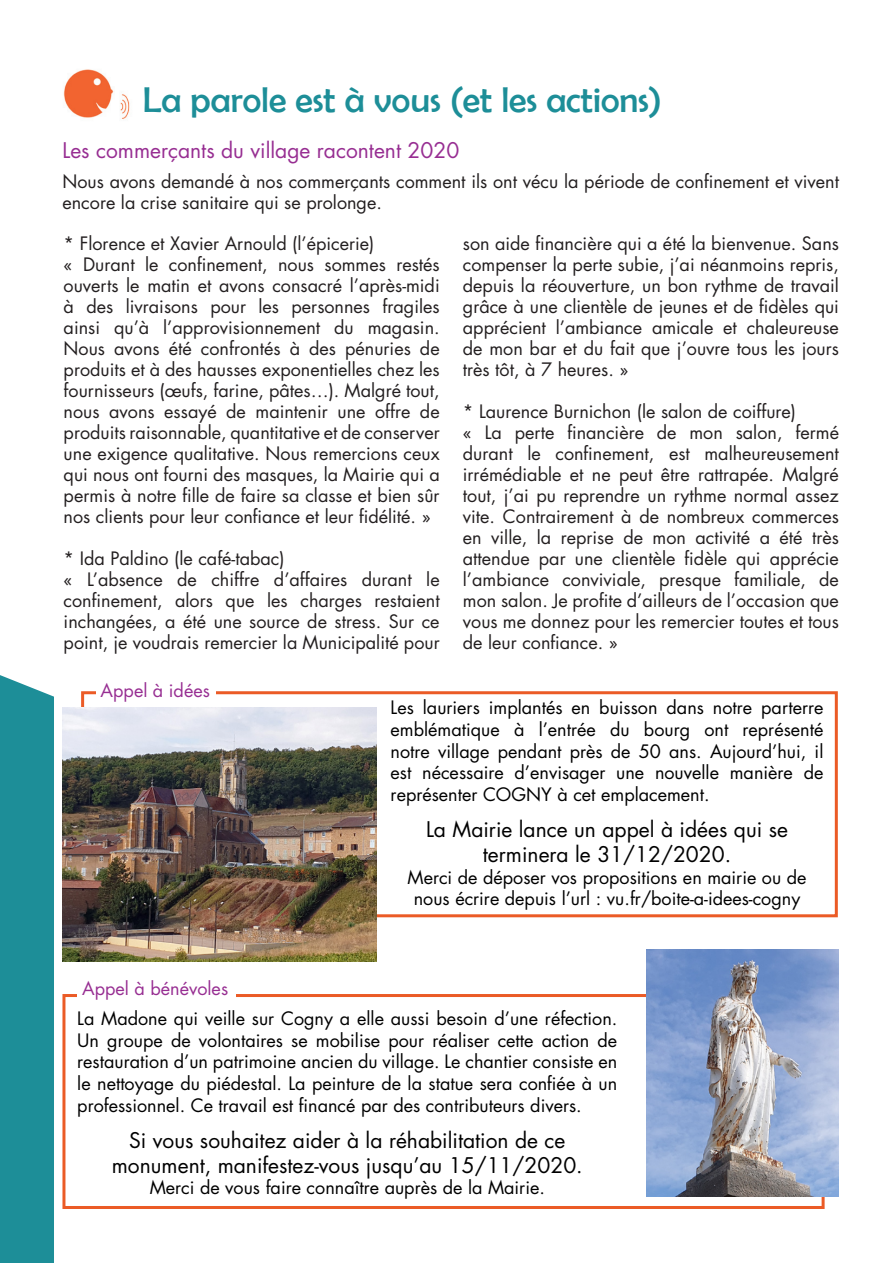
<style>
.page{position:relative;width:893px;height:1263px;background:#fff}
.page>*{position:absolute;margin:0;border:0;box-sizing:border-box;transform-origin:0 0}
.t1{font:36px "Berlin Sans FB";color:#1d8e98}
.t2{font:21px/25.2px "Futura Std";color:#000;text-align:center}
.t3{font:21px "Futura Std";color:#972e92}
.t4{font:18px/21px "Futura Std";color:#231f20;text-align:justify}
.t5{font:18px/21.6px "Futura Std";color:#000;text-align:justify}
.t6{font:18px "Futura Std";color:#972e92}
</style>
<div class="page">
<div style="left:0;top:675px;width:54px;height:588px;background:#1d8e98"></div>
<div style="left:62px;top:994px;width:763px;height:215px;border:3px solid #eb5b26"></div>
<img style="left:647px;top:949px;width:192px;height:248px">
<img style="left:63px;top:69px;width:67px;height:50px">
<div style="left:77px;top:976px;width:159px;height:33px;background:#fff"></div>
<div style="left:81px;top:691px;width:757px;height:226px;border:3px solid #eb5b26"></div>
<div style="left:96px;top:677px;width:119px;height:33px;background:#fff"></div>
<img style="left:62px;top:708px;width:315px;height:253px">
<p class="t1" style="left:143px;top:80px;width:520px">La parole est à vous (et les actions)</p>
<p class="t3" style="left:62px;top:137px;width:398px">Les commerçants du village racontent 2020</p>
<p class="t4" style="left:62px;top:171px;width:778px">Nous avons demandé à nos commerçants comment ils ont vécu la période de confinement et vivent encore la crise sanitaire qui se prolonge.</p>
<p class="t4" style="left:64px;top:233px;width:312px">* Florence et Xavier Arnould (l’épicerie)</p>
<p class="t4" style="left:64px;top:254px;width:378px">« Durant le confinement, nous sommes restés ouverts le matin et avons consacré l’après-midi à des livraisons pour les personnes fragiles ainsi qu’à l’approvisionnement du magasin.<br>Nous avons été confrontés à des pénuries de produits et à des hausses exponentielles chez les fournisseurs (œufs, farine, pâtes…). Malgré tout, nous avons essayé de maintenir une offre de produits raisonnable, quantitative et de conserver une exigence qualitative. Nous remercions ceux qui nous ont fourni des masques, la Mairie qui a permis à notre fille de faire sa classe et bien sûr nos clients pour leur confiance et leur fidélité. »</p>
<p class="t4" style="left:64px;top:548px;width:222px">* Ida Paldino (le café-tabac)</p>
<p class="t4" style="left:64px;top:569px;width:378px">« L’absence de chiffre d’affaires durant le confinement, alors que les charges restaient inchangées, a été une source de stress. Sur ce point, je voudrais remercier la Municipalité pour</p>
<p class="t4" style="left:463px;top:233px;width:378px">son aide financière qui a été la bienvenue. Sans compenser la perte subie, j’ai néanmoins repris, depuis la réouverture, un bon rythme de travail grâce à une clientèle de jeunes et de fidèles qui apprécient l’ambiance amicale et chaleureuse de mon bar et du fait que j’ouvre tous les jours très tôt, à 7 heures. »</p>
<p class="t4" style="left:463px;top:401px;width:335px">* Laurence Burnichon (le salon de coiffure)</p>
<p class="t4" style="left:463px;top:422px;width:378px">« La perte financière de mon salon, fermé durant le confinement, est malheureusement irrémédiable et ne peut être rattrapée. Malgré tout, j’ai pu reprendre un rythme normal assez vite. Contrairement à de nombreux commerces en ville, la reprise de mon activité a été très attendue par une clientèle fidèle qui apprécie l’ambiance conviviale, presque familiale, de mon salon. Je profite d’ailleurs de l’occasion que vous me donnez pour les remercier toutes et tous de leur confiance. »</p>
<p class="t6" style="left:101px;top:679px;width:111px">Appel à idées</p>
<p class="t6" style="left:82px;top:977px;width:147px">Appel à bénévoles</p>
<p class="t5" style="left:391px;top:697px;width:434px">Les lauriers implantés en buisson dans notre parterre emblématique à l’entrée du bourg ont représenté notre village pendant près de 50 ans. Aujourd’hui, il est nécessaire d’envisager une nouvelle manière de représenter COGNY à cet emplacement.</p>
<p class="t2" style="left:426px;top:817px;width:363px">La Mairie lance un appel à idées qui se terminera le 31/12/2020.</p>
<p class="t5" style="left:408px;top:866px;width:400px;text-align:center">Merci de déposer vos propositions en mairie ou de nous écrire depuis l’url : vu.fr/boite-a-idees-cogny</p>
<p class="t5" style="left:77px;top:1008px;width:542px">La Madone qui veille sur Cogny a elle aussi besoin d’une réfection.<br>Un groupe de volontaires se mobilise pour réaliser cette action de restauration d’un patrimoine ancien du village. Le chantier consiste en le nettoyage du piédestal. La peinture de la statue sera confiée à un professionnel. Ce travail est financé par des contributeurs divers.</p>
<p class="t2" style="left:112px;top:1127px;width:472px">Si vous souhaitez aider à la réhabilitation de ce monument, manifestez-vous jusqu’au 15/11/2020.</p>
<p class="t5" style="left:150px;top:1177px;width:397px">Merci de vous faire connaître auprès de la Mairie.</p>
</div>
